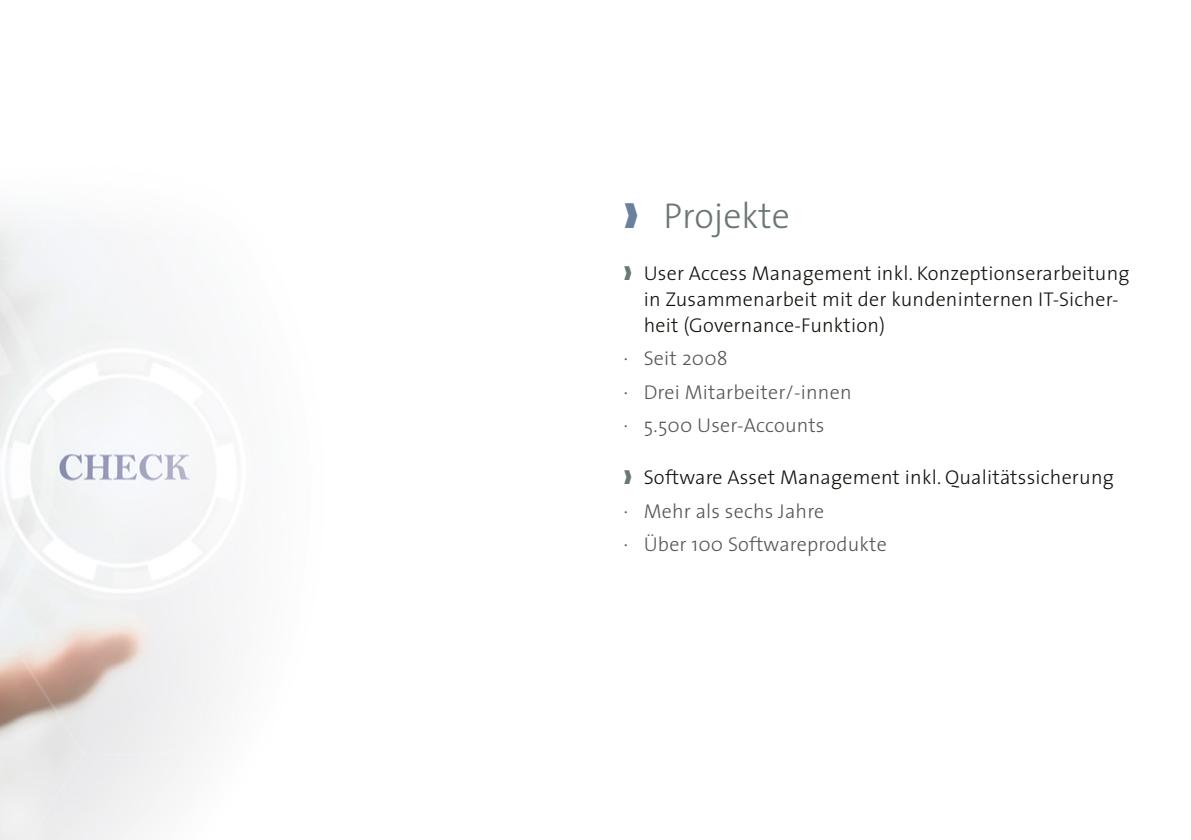
<style>
.page{position:relative;width:1191px;height:840px;background:#fff}
.page>*{position:absolute;margin:0;border:0;box-sizing:border-box;transform-origin:0 0}
.t1{font:300 36px "The Sans";color:#6a7775}
.t2{font:300 20px/26px "The Sans";letter-spacing:.01em;color:#12120d}
.t3{font:300 20px/33.4px "The Sans";letter-spacing:.01em;color:#555756}
.s1{color:#6a809e}
.s2{color:#6a7775}
.s3{color:#555756}
</style>
<div class="page">
<img style="left:0;top:214px;width:223px;height:625px">
<h1 class="t1" style="left:624px;top:186px;width:168px"><span class="s1">❱</span> Projekte</h1>
<p class="t2" style="left:643px;top:259px;width:487px;text-indent:-20px"><span class="s2">❱</span> User Access Management inkl. Konzeptionserarbeitung in Zusammenarbeit mit der kundeninternen IT-Sicher&shy;heit (Governance-Funktion)</p>
<p class="t3" style="left:624px;top:341px;width:229px">· Seit 2008<br>· Drei Mitarbeiter/-innen · 5.500 User-Accounts</p>
<p class="t2" style="left:624px;top:460px;width:491px;line-height:33.4px"><span class="s2">❱</span> Software Asset Management inkl. Qualitätssicherung <span class="s3">· Mehr als sechs Jahre<br>· Über 100 Softwareprodukte</span></p>
</div>
